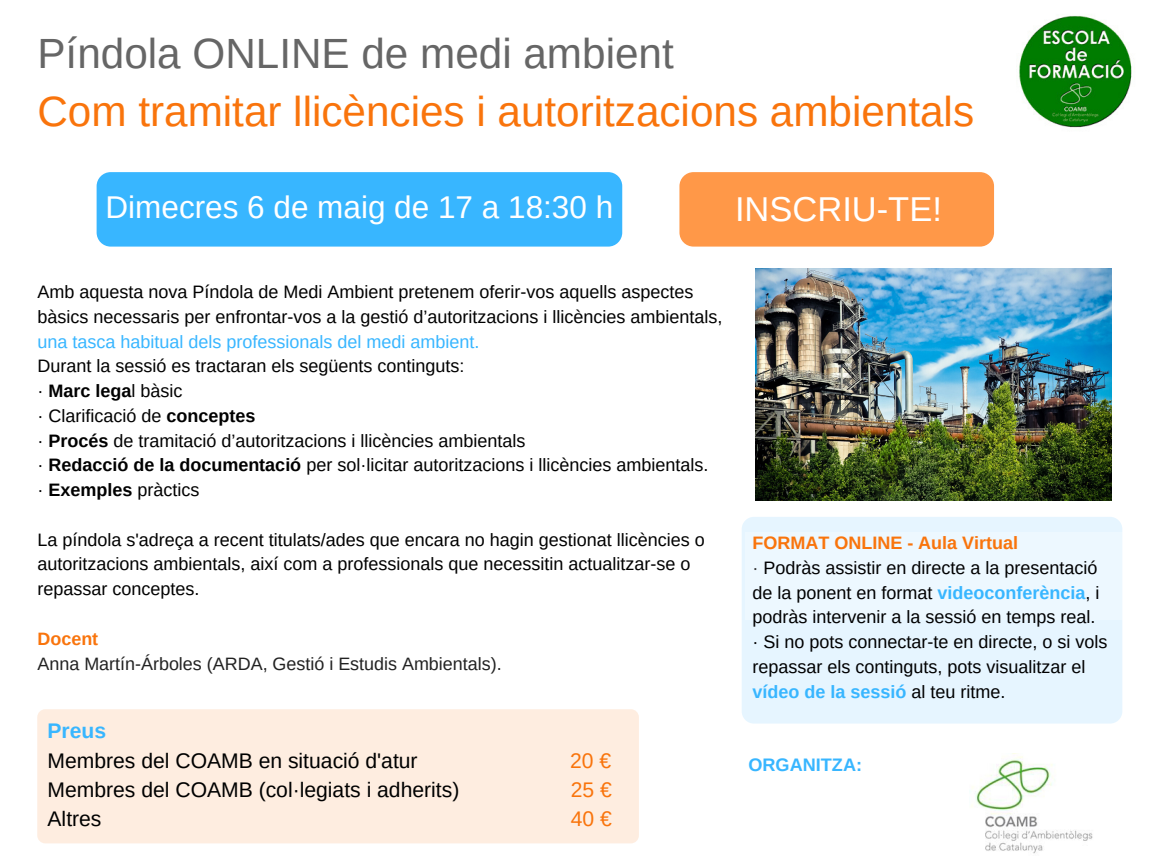
<style>
.page{position:relative;width:1152px;height:864px;background:#fff}
.page>*{position:absolute;margin:0;border:0;box-sizing:border-box;transform-origin:0 0}
.t1{font:42.3px "Arimo";color:#f9740c}
.t2{font:42.3px "Arimo";color:#666}
.t3{font:34.5px "Arimo";color:#fff}
.t4{font:31.5px "Arimo";color:#fff}
.t5{font:21.15px "Arimo";color:#000}
.t6{font:21.15px "Arimo";color:#f9740c}
.t7{font:700 21.15px "Arimo";color:#38b6ff}
.t8{font:700 18.15px "Arimo";color:#38b6ff}
.t9{font:18px/24.8px "Arimo";color:#000}
.t10{font:18px "Arimo";color:#222}
.t11{font:18px "Arimo";color:#38b6ff}
.t12{font:700 18px "Arimo";color:#f9740c}
.s1{font-weight:700}
.s2{font-weight:700;color:#f9740c}
.s3{color:#323232}
.s4{font-weight:700;color:#38b6ff}
</style>
<div class="page">
<div style="left:742px;top:517px;width:380px;height:207px;background:#e6f5ff;border-radius:12px"></div>
<div style="left:1099px;top:533px;width:24px;height:87px;background:#edf8ff"></div>
<div style="left:761px;top:533px;width:354px;height:87px;background:#edf8ff"></div>
<div style="left:745px;top:533px;width:23px;height:87px;background:#edf8ff"></div>
<img style="left:1019px;top:16px;width:113px;height:112px">
<div style="left:37px;top:709px;width:602px;height:134px;background:#feede0;border-radius:8px"></div>
<img style="left:756px;top:268px;width:355px;height:232px">
<div style="left:97px;top:172px;width:525px;height:75px;background:#38b6ff;border-radius:14px"></div>
<div style="left:679px;top:172px;width:315px;height:75px;background:#ff9848;border-radius:14px"></div>
<img style="left:971px;top:756px;width:122px;height:98px">
<h1 class="t2" style="left:37px;top:29px;width:638px">Píndola ONLINE de medi ambient</h1>
<h1 class="t1" style="left:37px;top:88px;width:938px">Com tramitar llicències i autoritzacions ambientals</h1>
<h3 class="t4" style="left:106px;top:189px;width:509px">Dimecres 6 de maig de 17 a 18:30 h</h3>
<h2 class="t3" style="left:735px;top:190px;width:208px">INSCRIU-TE!</h2>
<p class="t9" style="left:37px;top:279px;width:686px">Amb aquesta nova Píndola de Medi Ambient pretenem oferir-vos aquells aspectes bàsics necessaris per enfrontar-vos a la gestió d’autoritzacions i llicències ambientals,</p>
<p class="t11" style="left:37px;top:331px;width:443px">una tasca habitual dels professionals del medi ambient.</p>
<p class="t9" style="left:37px;top:354px;width:672px">Durant la sessió es tractaran els següents continguts:<br>· <span class="s1">Marc lega</span>l bàsic<br>· Clarificació de <span class="s1">conceptes<br></span>· <span class="s1">Procés</span> de tramitació d’autoritzacions i llicències ambientals<br>· <span class="s1">Redacció de la documentació</span> per sol·licitar autoritzacions i llicències ambientals. · <span class="s1">Exemples</span> pràctics</p>
<p class="t9" style="left:37px;top:527px;width:669px">La píndola s'adreça a recent titulats/ades que encara no hagin gestionat llicències o autoritzacions ambientals, així com a professionals que necessitin actualitzar-se o repassar conceptes.</p>
<p class="t12" style="left:37px;top:629px;width:62px">Docent</p>
<p class="t10" style="left:37px;top:654px;width:466px">Anna Martín-Árboles (ARDA, Gestió i Estudis Ambientals).</p>
<p class="t7" style="left:48px;top:719px;width:60px">Preus</p>
<p class="t5" style="left:48px;top:748px;width:372px">Membres del COAMB en situació d'atur</p>
<p class="t6" style="left:570px;top:748px;width:43px">20 €</p>
<p class="t5" style="left:48px;top:778px;width:413px">Membres del COAMB (col·legiats i adherits)</p>
<p class="t6" style="left:571px;top:778px;width:43px">25 €</p>
<p class="t5" style="left:48px;top:807px;width:55px">Altres</p>
<p class="t6" style="left:571px;top:807px;width:43px">40 €</p>
<p class="t9" style="left:753px;top:531px;width:356px"><span class="s2">FORMAT ONLINE - Aula Virtual<br></span><span class="s3">·</span> Podràs assistir en directe a la presentació de la ponent en format <span class="s4">videoconferència</span>, i podràs intervenir a la sessió en temps real.<br>· Si no pots connectar-te en directe, o si vols repassar els continguts, pots visualitzar el <span class="s4">vídeo de la sessió</span> al teu ritme.</p>
<p class="t8" style="left:748px;top:755px;width:115px">ORGANITZA:</p>
</div>
